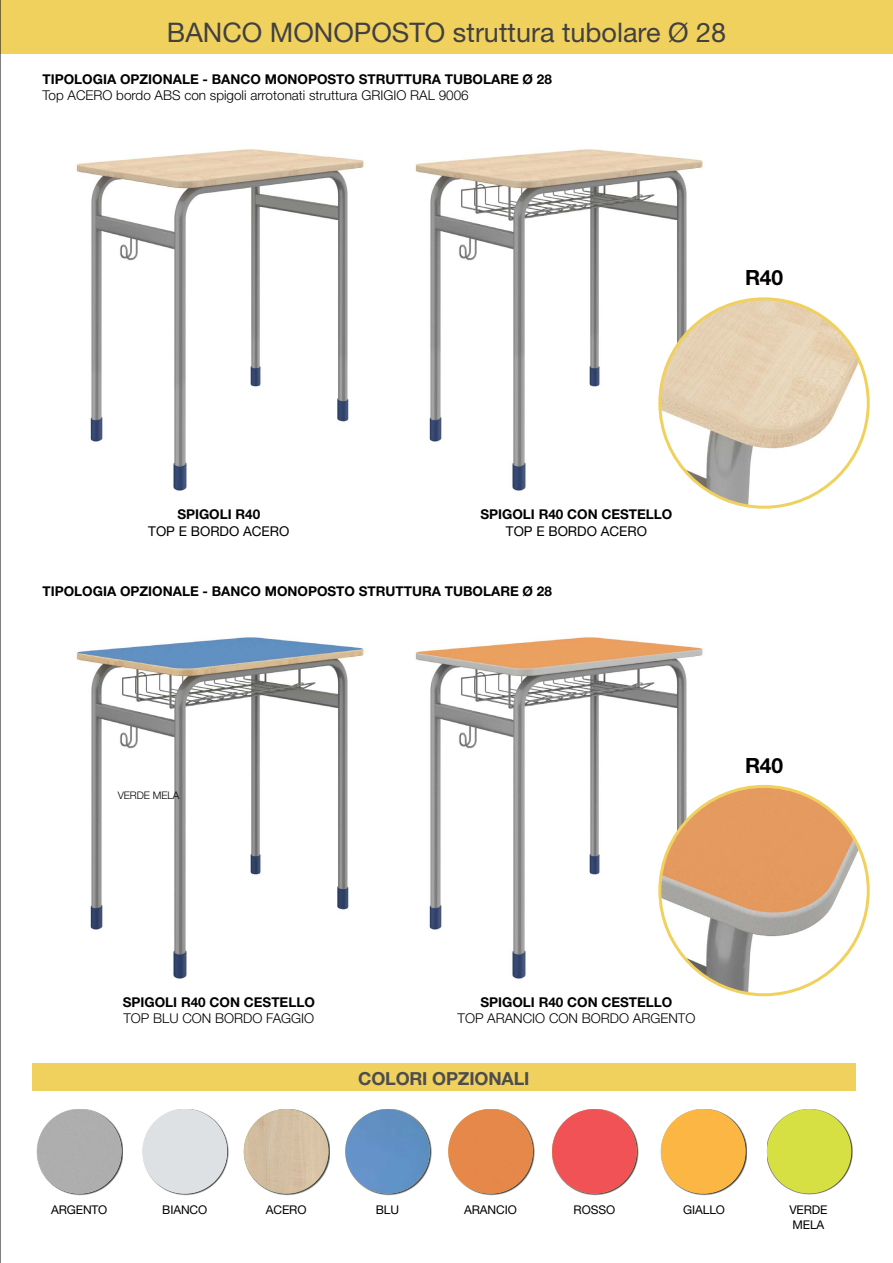
<style>
.page{position:relative;width:893px;height:1263px;background:#fff}
.page>*{position:absolute;margin:0;border:0;box-sizing:border-box;transform-origin:0 0}
.t1{font:27px "Helvetica Neue LT Std";color:#414042}
.t2{font:700 21px "Helvetica Neue LT Std";letter-spacing:-.01em;color:#000}
.t3{font:700 18px "Helvetica Neue LT Std";letter-spacing:-.01em;color:#4d4d4f}
.t4{font:700 13.5px "Helvetica Neue LT Std";color:#000}
.t5{font:300 13.5px "Helvetica Neue LT Std";color:#000}
.t6{font:13.5px "Helvetica Neue LT Std";color:#000}
.t7{font:12px/14.7px "Helvetica Neue LT Std";letter-spacing:-.01em;color:#000}
.t8{font:300 10.5px "Helvetica Neue LT Std";letter-spacing:-.01em;color:#000}
</style>
<div class="page">
<div style="left:0;top:0;width:893px;height:53px;background:#f1d15e"></div>
<hr style="left:0;top:0;width:1px;height:1263px;background:#000">
<div style="left:767px;top:1109px;width:85px;height:86px;background:#000;opacity:.75"></div>
<div style="left:767px;top:1109px;width:84px;height:84px;background:#d6e043;border-radius:50%"></div>
<img style="left:76px;top:149px;width:634px;height:345px">
<img style="left:660px;top:299px;width:208px;height:208px;border-radius:104px">
<div style="left:345px;top:1109px;width:86px;height:86px;background:#000;opacity:.75"></div>
<div style="left:345px;top:1109px;width:85px;height:84px;background:#6091c6;border-radius:42px"></div>
<div style="left:661px;top:1109px;width:86px;height:86px;background:#000;opacity:.75"></div>
<div style="left:661px;top:1109px;width:84px;height:84px;background:#fcb643;border-radius:42px"></div>
<div style="left:552px;top:1109px;width:86px;height:86px;background:#000;opacity:.75"></div>
<div style="left:552px;top:1109px;width:85px;height:84px;background:#f05256;border-radius:42px"></div>
<div style="left:142px;top:1109px;width:87px;height:86px;background:#000;opacity:.75"></div>
<div style="left:143px;top:1109px;width:84px;height:84px;background:#dde1e4;border-radius:42px"></div>
<div style="left:244px;top:1109px;width:86px;height:86px;background:#000;opacity:.75"></div>
<div style="left:244px;top:1109px;width:84px;height:84px;background:#d4bfa2;border-radius:42px"></div>
<img style="left:76px;top:637px;width:634px;height:345px">
<img style="left:660px;top:786px;width:208px;height:209px;border-radius:104px">
<div style="left:37px;top:1109px;width:86px;height:86px;background:#000;opacity:.75"></div>
<div style="left:37px;top:1109px;width:85px;height:84px;background:#aeaeae;border-radius:42px"></div>
<div style="left:448px;top:1109px;width:86px;height:86px;background:#000;opacity:.75"></div>
<div style="left:448px;top:1109px;width:85px;height:84px;background:#e6884a;border-radius:42px"></div>
<div style="left:32px;top:1064px;width:824px;height:27px;background:#f1d15e"></div>
<h1 class="t1" style="left:167px;top:16px;width:561px">BANCO MONOPOSTO struttura tubolare Ø 28</h1>
<p class="t4" style="left:43px;top:71px;width:511px">TIPOLOGIA OPZIONALE - BANCO MONOPOSTO STRUTTURA TUBOLARE Ø 28</p>
<p class="t5" style="left:43px;top:87px;width:428px">Top ACERO bordo ABS con spigoli arrotonati struttura GRIGIO RAL 9006</p>
<h2 class="t2" style="left:745px;top:265px;width:40px">R40</h2>
<p class="t4" style="left:177px;top:506px;width:84px">SPIGOLI R40</p>
<p class="t6" style="left:148px;top:523px;width:143px">TOP E BORDO ACERO</p>
<p class="t4" style="left:480px;top:506px;width:194px">SPIGOLI R40 CON CESTELLO</p>
<p class="t6" style="left:506px;top:523px;width:143px">TOP E BORDO ACERO</p>
<p class="t4" style="left:43px;top:583px;width:511px">TIPOLOGIA OPZIONALE - BANCO MONOPOSTO STRUTTURA TUBOLARE Ø 28</p>
<p class="t8" style="left:118px;top:789px;width:63px">VERDE MELA</p>
<h2 class="t2" style="left:745px;top:752px;width:40px">R40</h2>
<p class="t4" style="left:123px;top:994px;width:194px">SPIGOLI R40 CON CESTELLO</p>
<p class="t5" style="left:123px;top:1010px;width:192px">TOP BLU CON BORDO FAGGIO</p>
<p class="t4" style="left:480px;top:994px;width:194px">SPIGOLI R40 CON CESTELLO</p>
<p class="t5" style="left:457px;top:1010px;width:239px">TOP ARANCIO CON BORDO ARGENTO</p>
<h3 class="t3" style="left:358px;top:1067px;width:173px">COLORI OPZIONALI</h3>
<p class="t7" style="left:51px;top:1202px;width:58px">ARGENTO</p>
<p class="t7" style="left:464px;top:1202px;width:54px">ARANCIO</p>
<p class="t7" style="left:162px;top:1202px;width:46px">BIANCO</p>
<p class="t7" style="left:376px;top:1202px;width:25px">BLU</p>
<p class="t7" style="left:574px;top:1202px;width:43px">ROSSO</p>
<p class="t7" style="left:683px;top:1202px;width:43px">GIALLO</p>
<p class="t7" style="left:266px;top:1202px;width:42px">ACERO</p>
<p class="t7" style="left:789px;top:1202px;width:40px">VERDE<br>MELA</p>
</div>
